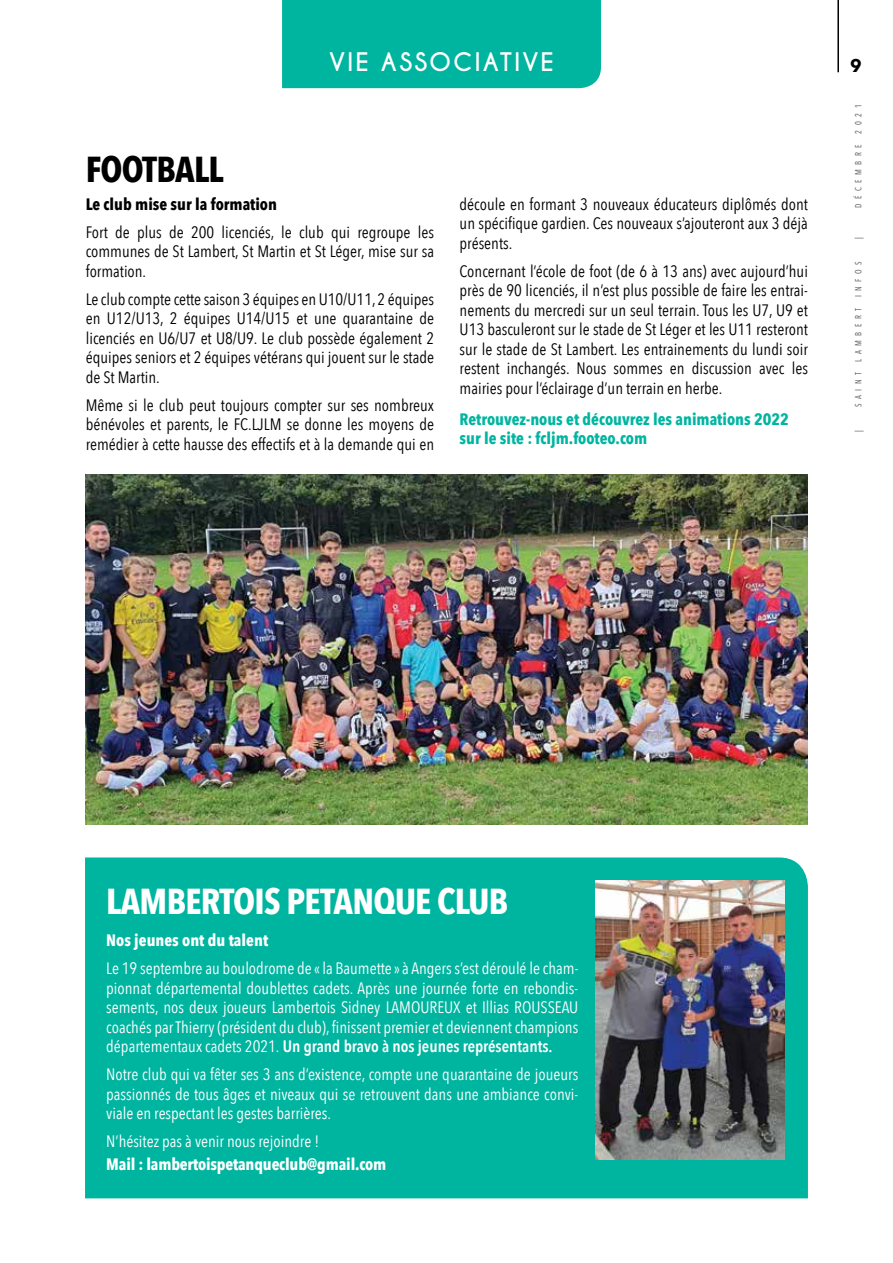
<style>
.page{position:relative;width:893px;height:1263px;background:#fff}
.page>*{position:absolute;margin:0;border:0;box-sizing:border-box;transform-origin:0 0}
.t1{font:700 36px "Avenir Next Condensed";letter-spacing:-.02em;color:#fff}
.t2{font:700 36px "Avenir Next Condensed";letter-spacing:-.02em;color:#000}
.t3{font:700 24px "Caviar Dreams";letter-spacing:.08em;color:#fff}
.t4{font:700 18px "Avenir Next";color:#000}
.t5{font:16.5px/19.5px "Avenir Next Condensed";color:#000;text-align:justify}
.t6{font:16.5px/19.5px "Avenir Next Condensed";color:#fff;text-align:justify}
.t7{font:700 16.5px/19.5px "Avenir Next Condensed";color:#00b5a0}
.t8{font:700 16.5px "Avenir Next Condensed";letter-spacing:-.01em;color:#fff}
.t9{font:700 16.5px "Avenir Next Condensed";color:#000}
.t10{font:500 9px "Avenir Next Condensed";letter-spacing:.57em;color:#6d6e71;scale:.88 1}
.s1{font-weight:600}
</style>
<div class="page">
<hr style="left:837px;top:0;width:2px;height:72px;background:#000">
<div style="left:282px;top:0;width:319px;height:88px;background:#00b5a0"></div>
<div style="left:85px;top:857px;width:723px;height:341px;background:#00b5a0"></div>
<img style="left:85px;top:474px;width:723px;height:350px">
<img style="left:595px;top:880px;width:189px;height:279px">
<h2 class="t3" style="left:329px;top:48px;width:226px">VIE ASSOCIATIVE</h2>
<p class="t4" style="left:850px;top:50px;width:13px">9</p>
<h1 class="t2" style="left:86px;top:147px;width:140px">FOOTBALL</h1>
<p class="t9" style="left:86px;top:194px;width:193px">Le club mise sur la formation</p>
<p class="t5" style="left:86px;top:222px;width:350px">Fort de plus de 200 licenciés, le club qui regroupe les communes de St Lambert, St Martin et St Léger, mise sur sa formation.</p>
<p class="t5" style="left:86px;top:289px;width:350px">Le club compte cette saison 3 équipes en U10/U11, 2 équipes en U12/U13, 2 équipes U14/U15 et une quarantaine de licenciés en U6/U7 et U8/U9. Le club possède également 2 équipes seniors et 2 équipes vétérans qui jouent sur le stade de St Martin.</p>
<p class="t5" style="left:86px;top:395px;width:350px">Même si le club peut toujours compter sur ses nombreux bénévoles et parents, le FC.LJLM se donne les moyens de remédier à cette hausse des effectifs et à la demande qui en</p>
<p class="t5" style="left:460px;top:194px;width:350px">découle en formant 3 nouveaux éducateurs diplômés dont un spécifique gardien. Ces nouveaux s’ajouteront aux 3 déjà présents.</p>
<p class="t5" style="left:460px;top:261px;width:350px">Concernant l’école de foot (de 6 à 13 ans) avec aujourd’hui près de 90 licenciés, il n’est plus possible de faire les entrai&shy;nements du mercredi sur un seul terrain. Tous les U7, U9 et U13 basculeront sur le stade de St Léger et les U11 resteront sur le stade de St Lambert. Les entrainements du lundi soir restent inchangés. Nous sommes en discussion avec les mairies pour l’éclairage d’un terrain en herbe.</p>
<p class="t7" style="left:460px;top:409px;width:331px">Retrouvez-nous et découvrez les animations 2022 sur le site : fcljm.footeo.com</p>
<p class="t10" style="left:853px;top:208px;width:119px;rotate:-90deg">DÉCEMBRE 2021</p>
<p class="t10" style="left:853px;top:239px;width:4px;rotate:-90deg">|</p>
<p class="t10" style="left:853px;top:407px;width:167px;rotate:-90deg">SAINT LAMBERT INFOS</p>
<p class="t10" style="left:853px;top:432px;width:4px;rotate:-90deg">|</p>
<h1 class="t1" style="left:106px;top:879px;width:403px">LAMBERTOIS PETANQUE CLUB</h1>
<p class="t8" style="left:106px;top:930px;width:163px">Nos jeunes ont du talent</p>
<p class="t6" style="left:106px;top:958px;width:474px">Le 19 septembre au boulodrome de « la Baumette » à Angers s’est déroulé le cham&shy;pionnat départemental doublettes cadets. Après une journée forte en rebondis&shy;sements, nos deux joueurs Lambertois Sidney LAMOUREUX et Illias ROUSSEAU coachés par Thierry (président du club), finissent premier et deviennent champions départementaux cadets 2021. <span class="s1">Un grand bravo à nos jeunes représentants.</span></p>
<p class="t6" style="left:106px;top:1064px;width:473px">Notre club qui va fêter ses 3 ans d’existence, compte une quarantaine de joueurs passionnés de tous âges et niveaux qui se retrouvent dans une ambiance convi&shy;viale en respectant les gestes barrières.</p>
<p class="t6" style="left:106px;top:1131px;width:214px">N’hésitez pas à venir nous rejoindre !</p>
<p class="t8" style="left:106px;top:1154px;width:282px">Mail : lambertoispetanqueclub@gmail.com</p>
</div>
